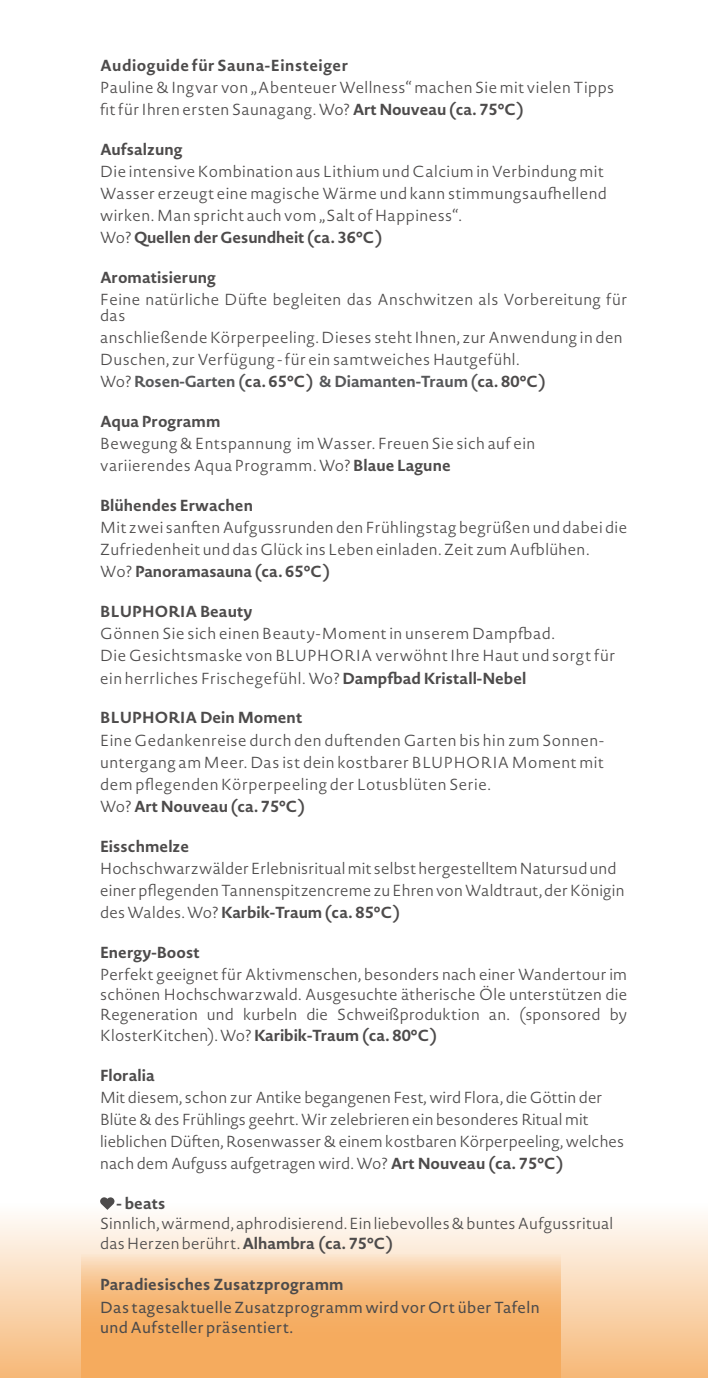
<style>
.page{position:relative;width:708px;height:1378px;background:#fff}
.page>*{position:absolute;margin:0;border:0;box-sizing:border-box;transform-origin:0 0}
.t1{font:300 15.75px/22.1px "Novel Sans Pro";letter-spacing:.025em;color:#4d4b4b}
.t2{font:300 15.75px/22.1px "Novel Sans Pro";letter-spacing:.005em;color:#4d4b4b}
.t3{font:700 15.75px "Novel Sans Pro";letter-spacing:.005em;color:#4d4b4b}
.t4{font:15.75px/20.2px "Novel Sans Pro";letter-spacing:.025em;color:#4d4b4b}
.t5{font:700 15.75px "Novel Sans Pro";letter-spacing:.03em;color:#4d4b4b}
.s1{font-weight:700}
.s2{font-weight:700;color:#57585a}
</style>
<div class="page">
<div style="left:0;top:1203px;width:708px;height:175px;background:linear-gradient(to bottom,#fefefe,#f6b877)"></div>
<svg style="left:100px;top:1197px;width:15px;height:13px"></svg>
<svg style="left:82px;top:1253px;width:479px;height:125px;background:#f6b878"></svg>
<p class="t5" style="left:100px;top:53px;width:249px">Audioguide für Sauna-Einsteiger</p>
<p class="t1" style="left:100px;top:76px;width:516px">Pauline &amp; Ingvar von „Abenteuer Wellness“ machen Sie mit vielen Tipps fit für Ihren ersten Saunagang. Wo? <span class="s1">Art Nouveau (ca. 75°C)</span></p>
<p class="t3" style="left:100px;top:137px;width:84px">Aufsalzung</p>
<p class="t1" style="left:100px;top:160px;width:508px">Die intensive Kombination aus Lithium und Calcium in Verbindung mit Wasser erzeugt eine magische Wärme und kann stimmungsaufhellend wirken. Man spricht auch vom „Salt of Happiness“.<br>Wo? <span class="s1">Quellen der Gesundheit (ca. 36°C)</span></p>
<p class="t3" style="left:100px;top:266px;width:117px">Aromatisierung</p>
<p class="t1" style="left:100px;top:291px;width:529px;line-height:15.8px">Feine natürliche Düfte begleiten das Anschwitzen als Vorbereitung für das</p>
<p class="t1" style="left:100px;top:326px;width:524px">anschließende Körperpeeling. Dieses steht Ihnen, zur Anwendung in den<br>Duschen, zur Verfügung - für ein samtweiches Hautgefühl.<br>Wo? <span class="s2">Rosen-Garten (</span><span class="s1">ca. 65°C)</span> <span class="s2">&amp; Diamanten-Traum (</span><span class="s1">ca. 80°C)</span></p>
<p class="t3" style="left:100px;top:410px;width:122px">Aqua Programm</p>
<p class="t1" style="left:100px;top:432px;width:437px">Bewegung &amp; Entspannung im Wasser. Freuen Sie sich auf ein variierendes Aqua Programm. Wo? <span class="s1">Blaue Lagune</span></p>
<p class="t3" style="left:100px;top:494px;width:154px">Blühendes Erwachen</p>
<p class="t1" style="left:100px;top:516px;width:529px">Mit zwei sanften Aufgussrunden den Frühlingstag begrüßen und dabei die<br>Zufriedenheit und das Glück ins Leben einladen. Zeit zum Aufblühen.<br>Wo? <span class="s1">Panoramasauna (ca. 65°C)</span></p>
<p class="t3" style="left:100px;top:600px;width:154px">BLUPHORIA Beauty</p>
<p class="t1" style="left:100px;top:622px;width:517px">Gönnen Sie sich einen Beauty-Moment in unserem Dampfbad.<br>Die Gesichtsmaske von BLUPHORIA verwöhnt Ihre Haut und sorgt für ein herrliches Frischegefühl. Wo? <span class="s1">Dampfbad Kristall-Nebel</span></p>
<p class="t3" style="left:100px;top:706px;width:204px">BLUPHORIA Dein Moment</p>
<p class="t1" style="left:100px;top:728px;width:505px">Eine Gedankenreise durch den duftenden Garten bis hin zum Sonnen&shy;untergang am Meer. Das ist dein kostbarer BLUPHORIA Moment mit dem pflegenden Körperpeeling der Lotusblüten Serie.<br>Wo? <span class="s1">Art Nouveau (ca. 75°C)</span></p>
<p class="t3" style="left:100px;top:834px;width:91px">Eisschmelze</p>
<p class="t1" style="left:100px;top:857px;width:526px">Hochschwarzwälder Erlebnisritual mit selbst hergestelltem Natursud und einer pflegenden Tannenspitzencreme zu Ehren von Waldtraut, der Königin des Waldes. Wo? <span class="s1">Karbik-Traum(ca. 85°C)</span></p>
<p class="t3" style="left:100px;top:940px;width:101px">Energy-Boost</p>
<p class="t1" style="left:100px;top:964px;width:529px;line-height:20.2px;text-align:justify">Perfekt geeignet für Aktivmenschen, besonders nach einer Wandertour im schönen Hochschwarzwald. Ausgesuchte ätherische Öle unterstützen die Regeneration und kurbeln die Schweißproduktion an. (sponsored by KlosterKitchen). Wo? <span class="s1">Karibik-Traum(ca. 80°C)</span></p>
<p class="t3" style="left:100px;top:1063px;width:56px">Floralia</p>
<p class="t2" style="left:100px;top:1086px;width:526px">Mit diesem, schon zur Antike begangenen Fest, wird Flora, die Göttin der Blüte &amp; des Frühlings geehrt. Wir zelebrieren ein besonderes Ritual mit lieblichen Düften, Rosenwasser &amp; einem kostbaren Körperpeeling, welches nach dem Aufguss aufgetragen wird. Wo? <span class="s1">Art Nouveau (ca. 75°C)</span></p>
<p class="t3" style="left:117px;top:1191px;width:50px">- beats</p>
<p class="t1" style="left:100px;top:1213px;width:515px;line-height:20.2px">Sinnlich, wärmend, aphrodisierend. Ein liebevolles &amp; buntes Aufgussritual das Herzen berührt. <span class="s1">Alhambra (ca. 75°C)</span></p>
<p class="t3" style="left:100px;top:1272px;width:245px">Paradiesisches Zusatzprogramm</p>
<p class="t4" style="left:100px;top:1297px;width:441px">Das tagesaktuelle Zusatzprogramm wird vor Ort über Tafeln und Aufsteller präsentiert.</p>
</div>
